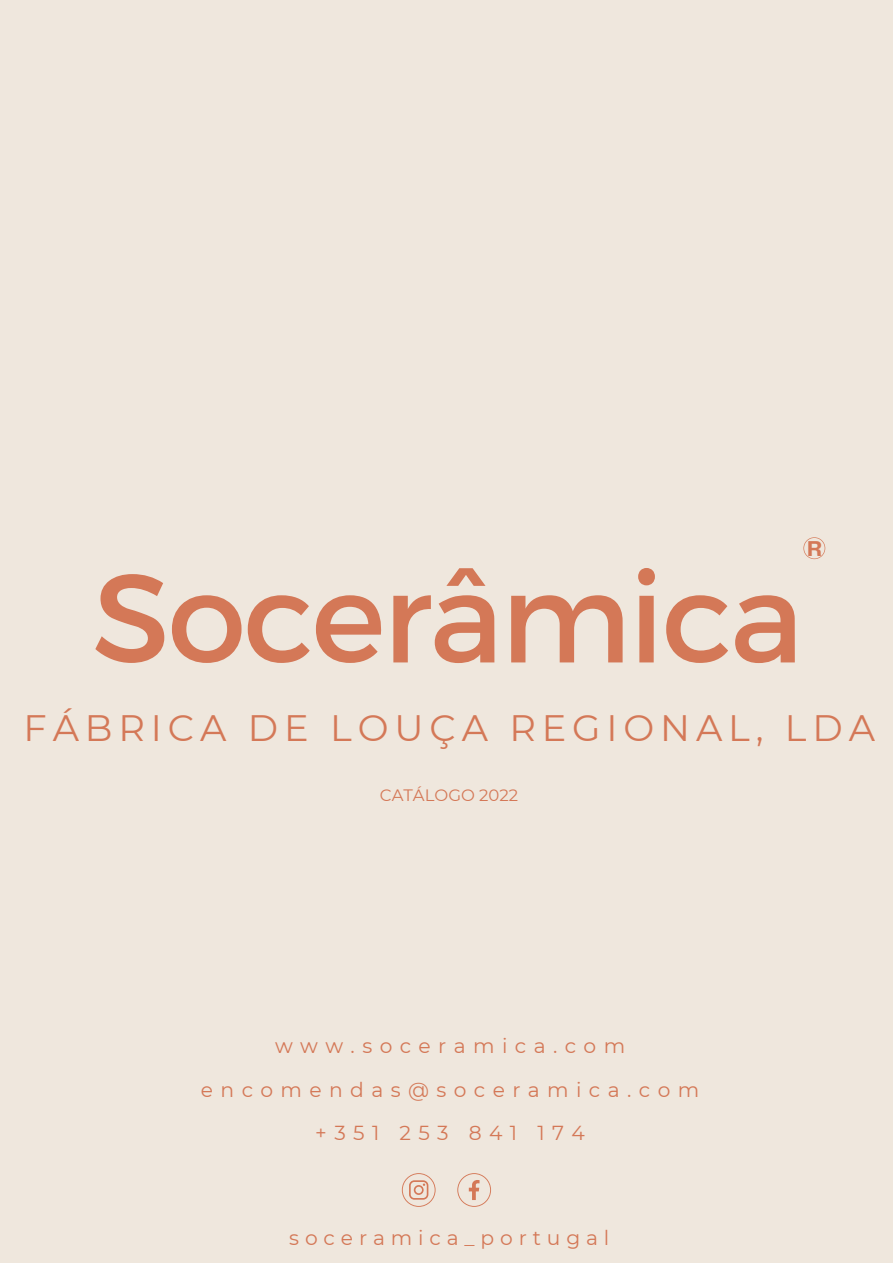
<style>
.page{position:relative;width:893px;height:1264px;background:#fff}
.page>*{position:absolute;margin:0;border:0;box-sizing:border-box;transform-origin:0 0}
.t1{font:125.25px "Montserrat";letter-spacing:-.02em;color:#d47857}
.t2{font:36.75px "Montserrat";letter-spacing:.16em;color:#d47857}
.t3{font:700 22.35px "Telegraf";color:#d47857}
.t4{font:20.25px/43.2px "Montserrat";letter-spacing:.365em;color:#d47857;text-align:center}
.t5{font:20.25px "Montserrat";letter-spacing:.29em;color:#d47857}
.t6{font:16.5px "Montserrat";color:#d47857}
</style>
<div class="page">
<div style="left:0;top:0;width:892px;height:1262px;background:#efe7dd"></div>
<svg style="left:402px;top:1173px;width:33px;height:33px"></svg>
<svg style="left:457px;top:1173px;width:34px;height:33px"></svg>
<svg style="left:803px;top:537px;width:22px;height:22px"></svg>
<h1 class="t1" style="left:92px;top:536px;width:712px">Socerâmica</h1>
<p class="t3" style="left:807px;top:539px;width:17px">R</p>
<h2 class="t2" style="left:24px;top:705px;width:852px">FÁBRICA DE LOUÇA REGIONAL, LDA</h2>
<p class="t6" style="left:380px;top:784px;width:140px">CATÁLOGO 2022</p>
<p class="t4" style="left:275px;top:1024px;width:351px">www.soceramica.com</p>
<p class="t4" style="left:201px;top:1067px;width:499px">encomendas@soceramica.com +351 253 841 174</p>
<p class="t5" style="left:289px;top:1224px;width:321px">soceramica_portugal</p>
</div>
